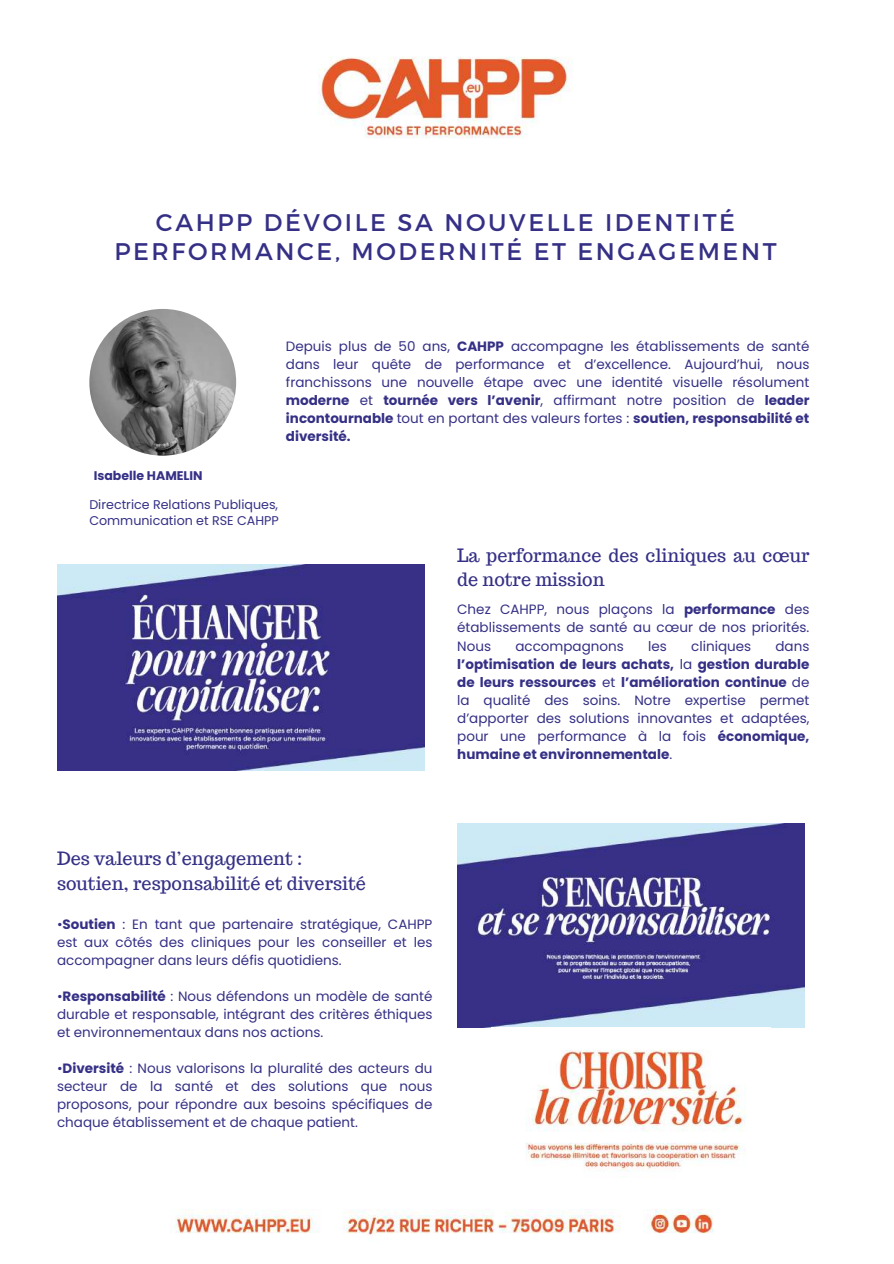
<style>
.page{position:relative;width:894px;height:1264px;background:#fff}
.page>*{position:absolute;margin:0;border:0;box-sizing:border-box;transform-origin:0 0}
.t1{font:24px/29.2px "Montserrat";letter-spacing:.11em;color:#353085;text-align:center}
.t2{font:18px/24.8px "Trocchi";color:#353085}
.t3{font:13.5px/18px "Poppins";color:#353085;text-align:justify}
.t4{font:12.6px/17px "Poppins";color:#353085}
.t5{font:700 12.45px "Poppins";color:#353085}
.s1{font-weight:700}
</style>
<div class="page">
<img style="left:89px;top:309px;width:147px;height:146px;border-radius:50%">
<img style="left:318px;top:57px;width:255px;height:82px">
<img style="left:457px;top:823px;width:346px;height:204px">
<img style="left:526px;top:1050px;width:220px;height:121px">
<img style="left:57px;top:564px;width:367px;height:206px">
<img style="left:174px;top:1209px;width:539px;height:26px">
<h1 class="t1" style="left:114px;top:207px;width:663px">CAHPP DÉVOILE SA NOUVELLE IDENTITÉ<br>PERFORMANCE, MODERNITÉ ET ENGAGEMENT</h1>
<p class="t3" style="left:286px;top:337px;width:525px">Depuis plus de 50 ans, <span class="s1">CAHPP</span> accompagne les établissements de santé dans leur quête de performance et d’excellence. Aujourd’hui, nous franchissons une nouvelle étape avec une identité visuelle résolument <span class="s1">moderne</span> et <span class="s1">tournée vers l’avenir</span>, affirmant notre position de <span class="s1">leader incontournable</span> tout en portant des valeurs fortes : <span class="s1">soutien, responsabilité et diversité.</span></p>
<p class="t5" style="left:94px;top:467px;width:110px">Isabelle HAMELIN</p>
<p class="t4" style="left:89px;top:495px;width:191px">Directrice Relations Publiques,<br>Communication et RSE CAHPP</p>
<h2 class="t2" style="left:457px;top:542px;width:353px">La performance des cliniques au cœur de notre mission</h2>
<p class="t3" style="left:457px;top:600px;width:353px">Chez CAHPP, nous plaçons la <span class="s1">performance</span> des établissements de santé au cœur de nos priorités.<br>Nous</p>
<p class="t3" style="left:515px;top:636px;width:110px">accompagnons</p>
<p class="t3" style="left:648px;top:636px;width:20px">les</p>
<p class="t3" style="left:691px;top:636px;width:61px">cliniques</p>
<p class="t3" style="left:457px;top:636px;width:353px;text-indent:318px">dans <span class="s1">l’optimisation de leurs achats,</span> la <span class="s1">gestion durable de leurs ressources</span> et <span class="s1">l’amélioration continue</span> de la qualité des soins. Notre expertise permet d’apporter des solutions innovantes et adaptées, pour une performance à la fois <span class="s1">économique, humaine et environnementale</span>.</p>
<h2 class="t2" style="left:57px;top:845px;width:310px">Des valeurs d’engagement : soutien, responsabilité et diversité</h2>
<p class="t3" style="left:57px;top:915px;width:377px">•<span class="s1">Soutien</span> : En tant que partenaire stratégique, CAHPP est aux côtés des cliniques pour les conseiller et les accompagner dans leurs défis quotidiens.</p>
<p class="t3" style="left:57px;top:987px;width:377px">•<span class="s1">Responsabilité</span> : Nous défendons un modèle de santé durable et responsable, intégrant des critères éthiques et environnementaux dans nos actions.</p>
<p class="t3" style="left:57px;top:1059px;width:377px">•<span class="s1">Diversité</span> : Nous valorisons la pluralité des acteurs du secteur de la santé et des solutions que nous proposons, pour répondre aux besoins spécifiques de chaque établissement et de chaque patient.</p>
</div>
